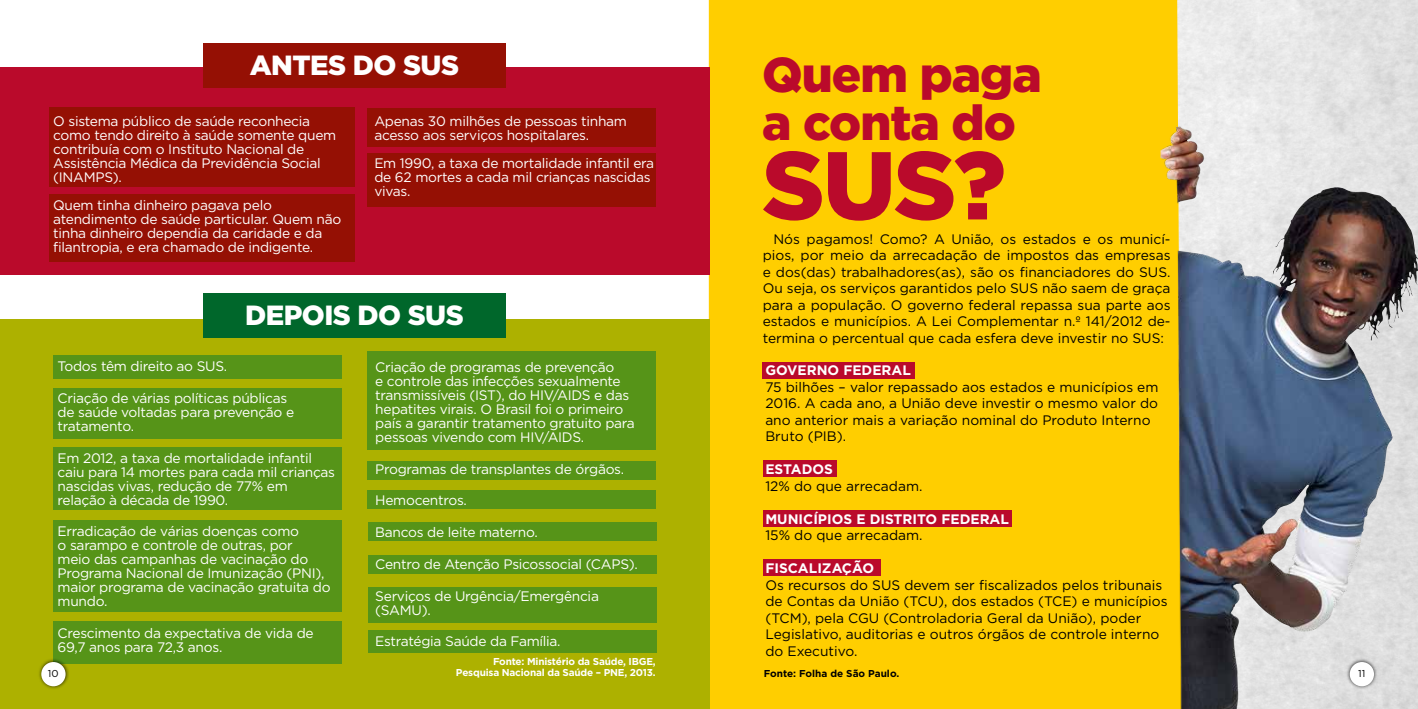
<style>
.page{position:relative;width:1418px;height:709px;background:#fff}
.page>*{position:absolute;margin:0;border:0;box-sizing:border-box;transform-origin:0 0}
.t1{font:900 96.12px "Gotham";color:#ba0a2b}
.t2{font:900 49px/47.5px "Gotham";letter-spacing:-.02em;color:#ba0a2b}
.t3{font:900 27.75px "Gotham";letter-spacing:-.02em;color:#fff}
.t4{font:13.75px/14px "Gotham";letter-spacing:-.02em;color:#fff}
.t5{font:13.75px/16.5px "Gotham";color:#000}
.t6{font:700 13.75px "Gotham";color:#fff}
.t7{font:700 10px "Gotham";letter-spacing:-.02em;color:#fff}
.t8{font:700 10px "Gotham";color:#000}
.t9{font:10px "Gotham";color:#000}
</style>
<div class="page">
<img style="left:1181px;top:0;width:236px;height:709px">
<div style="left:708px;top:0;width:473px;height:709px;background:#ffce00"></div>
<img style="left:1160px;top:114px;width:232px;height:595px">
<div style="left:0;top:319px;width:709px;height:390px;background:#adb100"></div>
<div style="left:0;top:68px;width:709px;height:207px;background:#ba0a2b"></div>
<div style="left:203px;top:293px;width:303px;height:45px;background:#00672b"></div>
<div style="left:53px;top:355px;width:288px;height:23px;background:#569418"></div>
<div style="left:49px;top:108px;width:305px;height:79px;background:#951004"></div>
<div style="left:367px;top:108px;width:288px;height:38px;background:#951004"></div>
<div style="left:367px;top:153px;width:288px;height:53px;background:#951004"></div>
<div style="left:49px;top:194px;width:305px;height:68px;background:#951004"></div>
<div style="left:53px;top:388px;width:288px;height:51px;background:#569418"></div>
<div style="left:53px;top:447px;width:288px;height:63px;background:#569418"></div>
<div style="left:53px;top:520px;width:288px;height:92px;background:#569418"></div>
<div style="left:53px;top:621px;width:288px;height:43px;background:#569418"></div>
<div style="left:367px;top:351px;width:289px;height:99px;background:#569418"></div>
<div style="left:367px;top:461px;width:289px;height:19px;background:#569418"></div>
<div style="left:367px;top:490px;width:289px;height:19px;background:#569418"></div>
<div style="left:368px;top:522px;width:288px;height:19px;background:#569418"></div>
<div style="left:368px;top:555px;width:288px;height:19px;background:#569418"></div>
<div style="left:368px;top:587px;width:288px;height:35px;background:#569418"></div>
<div style="left:368px;top:630px;width:288px;height:23px;background:#569418"></div>
<div style="left:203px;top:43px;width:303px;height:45px;background:#951004"></div>
<div style="left:762px;top:362px;width:152px;height:16px;background:#ba0a2b"></div>
<div style="left:762px;top:460px;width:74px;height:17px;background:#ba0a2b"></div>
<div style="left:762px;top:510px;width:249px;height:17px;background:#ba0a2b"></div>
<div style="left:762px;top:559px;width:118px;height:17px;background:#ba0a2b"></div>
<div style="left:37px;top:658px;width:32px;height:32px;background:#000;opacity:.75"></div>
<div style="left:41px;top:662px;width:25px;height:24px;background:#fff;border-radius:50%"></div>
<div style="left:1345px;top:658px;width:32px;height:32px;background:#000;opacity:.75"></div>
<div style="left:1349px;top:662px;width:24px;height:24px;background:#fff;border-radius:50%"></div>
<h3 class="t3" style="left:250px;top:46px;width:211px">ANTES DO SUS</h3>
<h2 class="t2" style="left:762px;top:51px;width:281px">Quem paga a conta do</h2>
<h1 class="t1" style="left:762px;top:119px;width:245px">SUS?</h1>
<p class="t4" style="left:53px;top:114px;width:284px">O sistema público de saúde reconhecia como tendo direito à saúde somente quem contribuía com o Instituto Nacional de Assistência Médica da Previdência Social (INAMPS).</p>
<p class="t4" style="left:53px;top:198px;width:290px">Quem tinha dinheiro pagava pelo atendimento de saúde particular. Quem não tinha dinheiro dependia da caridade e da filantropia, e era chamado de indigente.</p>
<p class="t4" style="left:374px;top:114px;width:254px">Apenas 30 milhões de pessoas tinham acesso aos serviços hospitalares.</p>
<p class="t4" style="left:374px;top:156px;width:281px">Em 1990, a taxa de mortalidade infantil era de 62 mortes a cada mil crianças nascidas vivas.</p>
<p class="t5" style="left:762px;top:230px;width:409px;text-align:justify;text-indent:11px">Nós pagamos! Como? A União, os estados e os municí&shy;pios, por meio da arrecadação de impostos das empresas e dos(das) trabalhadores(as), são os financiadores do SUS.<br>Ou seja, os serviços garantidos pelo SUS não saem de graça para a população. O governo federal repassa sua parte aos estados e municípios. A Lei Complementar n.º 141/2012 de&shy;termina o percentual que cada esfera deve investir no SUS:</p>
<p class="t6" style="left:765px;top:361px;width:147px">GOVERNO FEDERAL</p>
<p class="t5" style="left:765px;top:378px;width:394px">75 bilhões – valor repassado aos estados e municípios em 2016. A cada ano, a União deve investir o mesmo valor do ano anterior mais a variação nominal do Produto Interno Bruto (PIB).</p>
<p class="t6" style="left:765px;top:460px;width:69px">ESTADOS</p>
<p class="t5" style="left:765px;top:477px;width:159px">12% do que arrecadam.</p>
<p class="t6" style="left:765px;top:509px;width:245px">MUNICÍPIOS E DISTRITO FEDERAL</p>
<p class="t5" style="left:765px;top:526px;width:159px">15% do que arrecadam.</p>
<p class="t6" style="left:765px;top:559px;width:110px">FISCALIZAÇÃO</p>
<p class="t5" style="left:765px;top:576px;width:404px">Os recursos do SUS devem ser fiscalizados pelos tribunais de Contas da União (TCU), dos estados (TCE) e municípios (TCM), pela CGU (Controladoria Geral da União), poder Legislativo, auditorias e outros órgãos de controle interno do Executivo.</p>
<h3 class="t3" style="left:245px;top:296px;width:220px">DEPOIS DO SUS</h3>
<p class="t4" style="left:58px;top:359px;width:171px">Todos têm direito ao SUS.</p>
<p class="t4" style="left:58px;top:391px;width:238px">Criação de várias políticas públicas de saúde voltadas para prevenção e tratamento.</p>
<p class="t4" style="left:58px;top:450px;width:279px">Em 2012, a taxa de mortalidade infantil caiu para 14 mortes para cada mil crianças nascidas vivas, redução de 77% em relação à década de 1990.</p>
<p class="t4" style="left:58px;top:524px;width:274px">Erradicação de várias doenças como<br>o sarampo e controle de outras, por<br>meio das campanhas de vacinação do<br>Programa Nacional de Imunização (PNI), maior programa de vacinação gratuita do mundo.</p>
<p class="t4" style="left:58px;top:626px;width:257px">Crescimento da expectativa de vida de<br>69,7 anos para 72,3 anos.</p>
<p class="t4" style="left:375px;top:360px;width:261px">Criação de programas de prevenção<br>e controle das infecções sexualmente transmissíveis (IST), do HIV/AIDS e das hepatites virais. O Brasil foi o primeiro país a garantir tratamento gratuito para pessoas vivendo com HIV/AIDS.</p>
<p class="t4" style="left:375px;top:461px;width:250px">Programas de transplantes de órgãos.</p>
<p class="t4" style="left:375px;top:493px;width:93px">Hemocentros.</p>
<p class="t4" style="left:375px;top:525px;width:164px">Bancos de leite materno.</p>
<p class="t4" style="left:375px;top:556px;width:264px">Centro de Atenção Psicossocial (CAPS).</p>
<p class="t4" style="left:375px;top:588px;width:225px">Serviços de Urgência/Emergência (SAMU).</p>
<p class="t4" style="left:375px;top:634px;width:187px">Estratégia Saúde da Família.</p>
<p class="t7" style="left:493px;top:654px;width:164px">Fonte: Ministério da Saúde, IBGE,</p>
<p class="t9" style="left:48px;top:667px;width:12px">10</p>
<p class="t7" style="left:456px;top:665px;width:201px">Pesquisa Nacional da Saúde – PNE, 2013.</p>
<p class="t8" style="left:763px;top:666px;width:137px">Fonte: Folha de São Paulo.</p>
<p class="t9" style="left:1357px;top:667px;width:9px">11</p>
</div>
